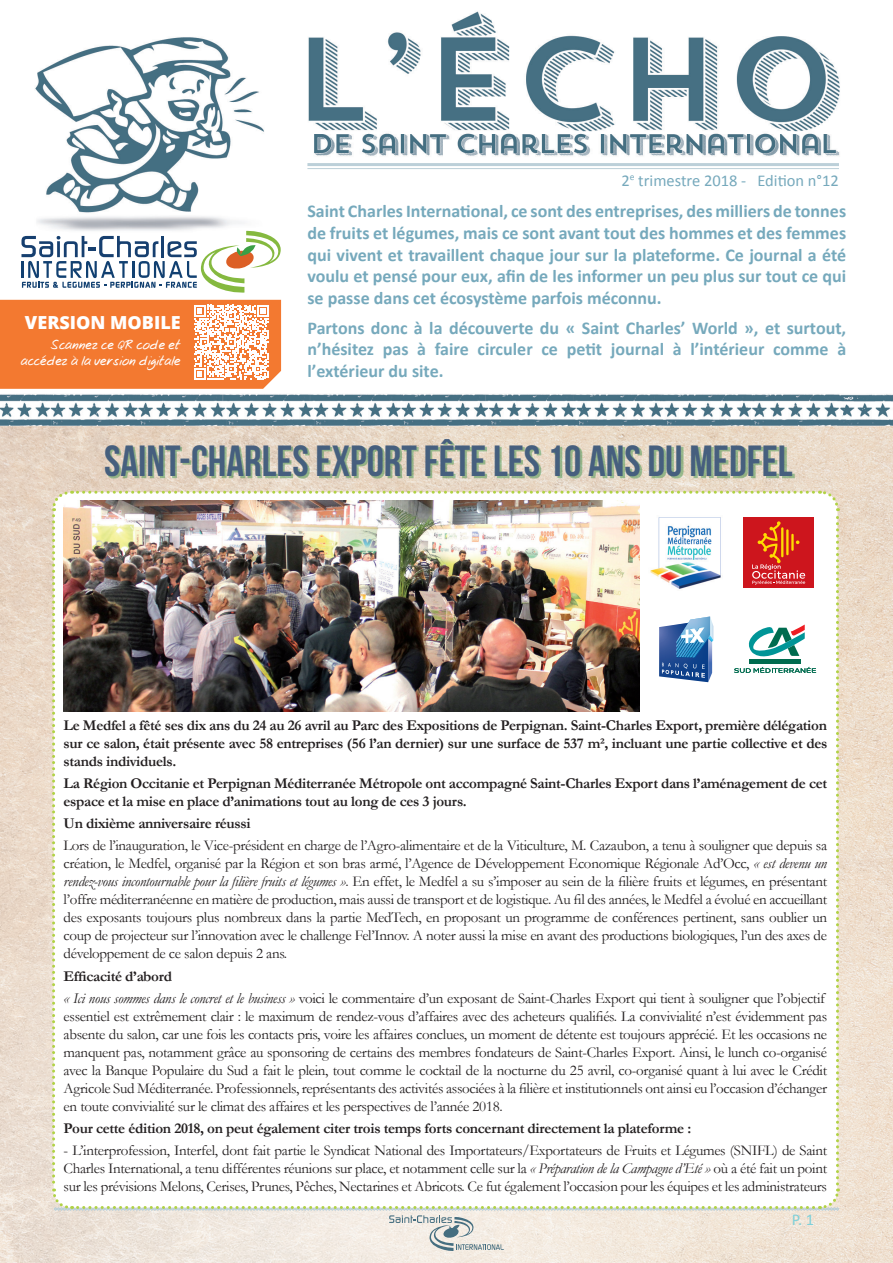
<style>
.page{position:relative;width:893px;height:1263px;background:#fff}
.page>*{position:absolute;margin:0;border:0;box-sizing:border-box;transform-origin:0 0}
.t1{font:43.5px "Bebas Neue";color:#465f7e}
.t2{font:700 18px/21.6px "Calibri";color:#76a9bc;text-align:justify}
.t3{font:800 18px "Open Sans";color:#fff}
.t4{font:16.5px "Calibri";color:#76a9bc}
.t5{font:16.5px "Calibri";color:#7ed0d9}
.t6{font:15px/18px "Garamond";letter-spacing:-.02em;color:#231f20;text-align:justify}
.t7{font:700 15px/18px "Garamond";letter-spacing:-.02em;color:#231f20;text-align:justify}
.t8{font:13.5px/16.2px "Josschrift";color:#fff;text-align:right}
.s1{font-style:italic}
.s2{font-weight:700}
</style>
<div class="page">
<img style="left:0;top:11px;width:893px;height:1252px">
<hr style="left:307px;top:163px;width:532px;height:3px;background:#bcd0d9">
<hr style="left:307px;top:168px;width:532px;height:1px;background:#bcd0d9">
<svg style="left:0;top:300px;width:281px;height:89px;background:#f48d4f"></svg>
<svg style="left:21px;top:230px;width:260px;height:63px"></svg>
<div style="left:107px;top:441px;width:687px;height:37px;background:#2f8b3e;opacity:.45"></div>
<img style="left:50px;top:489px;width:791px;height:762px">
<p class="t3" style="left:25px;top:308px;width:157px">VERSION MOBILE</p>
<p class="t8" style="left:21px;top:337px;width:161px">Scannez ce QR code et accédez à la version digitale</p>
<p class="t4" style="left:621px;top:170px;width:219px">2<sup>e</sup> trimestre 2018 - Edition n°12</p>
<p class="t2" style="left:307px;top:200px;width:540px">Saint Charles International, ce sont des entreprises, des milliers de tonnes de fruits et légumes, mais ce sont avant tout des hommes et des femmes qui vivent et travaillent chaque jour sur la plateforme. Ce journal a été voulu et pensé pour eux, afin de les informer un peu plus sur tout ce qui se passe dans cet écosystème parfois méconnu.</p>
<p class="t2" style="left:307px;top:317px;width:540px">Partons donc à la découverte du « Saint Charlesʼ World », et surtout, nʼhésitez pas à faire circuler ce petit journal à lʼintérieur comme à lʼextérieur du site.</p>
<h1 class="t1" style="left:104px;top:437px;width:690px">SAINT-CHARLES EXPORT FÊTE LES 10 ANS DU MEDFEL</h1>
<p class="t7" style="left:64px;top:716px;width:765px">Le Medfel a fêté ses dix ans du 24 au 26 avril au Parc des Expositions de Perpignan. Saint-Charles Export, première délégation sur ce salon, était présente avec 58 entreprises (56 l’an dernier) sur une surface de 537 m², incluant une partie collective et des stands individuels.</p>
<p class="t7" style="left:64px;top:774px;width:765px">La Région Occitanie et Perpignan Méditerranée Métropole ont accompagné Saint-Charles Export dans l’aménagement de cet espace et la mise en place d’animations tout au long de ces 3 jours.</p>
<p class="t7" style="left:64px;top:814px;width:189px">Un dixième anniversaire réussi</p>
<p class="t6" style="left:64px;top:836px;width:765px">Lors de l’inauguration, le Vice-président en charge de l’Agro-alimentaire et de la Viticulture, M. Cazaubon, a tenu à souligner que depuis sa création, le Medfel, organisé par la Région et son bras armé, l’Agence de Développement Economique Régionale Ad’Occ, <span class="s1">« est devenu un rendez-vous incontournable pour la filière fruits et légumes »</span>. En effet, le Medfel a su s’imposer au sein de la filière fruits et légumes, en présentant l’offre méditerranéenne en matière de production, mais aussi de transport et de logistique. Au fil des années, le Medfel a évolué en accueillant des exposants toujours plus nombreux dans la partie MedTech, en proposant un programme de conférences pertinent, sans oublier un coup de projecteur sur l’innovation avec le challenge Fel’Innov. A noter aussi la mise en avant des productions biologiques, l’un des axes de développement de ce salon depuis 2 ans.</p>
<p class="t6" style="left:64px;top:964px;width:763px;line-height:22.2px"><span class="s2">Efficacité d’abord<br></span><span class="s1">« Ici nous sommes dans le concret et le business »</span> voici le commentaire d’un exposant de Saint-Charles Export qui tient à souligner que l’objectif</p>
<p class="t6" style="left:64px;top:1007px;width:765px">essentiel est extrêmement clair : le maximum de rendez-vous d’affaires avec des acheteurs qualifiés. La convivialité n’est évidemment pas absente du salon, car une fois les contacts pris, voire les affaires conclues, un moment de détente est toujours apprécié. Et les occasions ne manquent pas, notamment grâce au sponsoring de certains des membres fondateurs de Saint-Charles Export. Ainsi, le lunch co-organisé avec la Banque Populaire du Sud a fait le plein, tout comme le cocktail de la nocturne du 25 avril, co-organisé quant à lui avec le Crédit Agricole Sud Méditerranée. Professionnels, représentants des activités associées à la filière et institutionnels ont ainsi eu l’occasion d’échanger en toute convivialité sur le climat des affaires et les perspectives de l’année 2018.</p>
<p class="t7" style="left:64px;top:1119px;width:629px">Pour cette édition 2018, on peut également citer trois temps forts concernant directement la plateforme :</p>
<p class="t6" style="left:64px;top:1141px;width:765px">- L’interprofession, Interfel, dont fait partie le Syndicat National des Importateurs/Exportateurs de Fruits et Légumes (SNIFL) de Saint Charles International, a tenu différentes réunions sur place, et notamment celle sur la <span class="s1">« Préparation de la Campagne d’Eté »</span> où a été fait un point sur les prévisions Melons, Cerises, Prunes, Pêches, Nectarines et Abricots. Ce fut également l’occasion pour les équipes et les administrateurs</p>
<p class="t5" style="left:792px;top:1209px;width:24px">P. 1</p>
</div>
